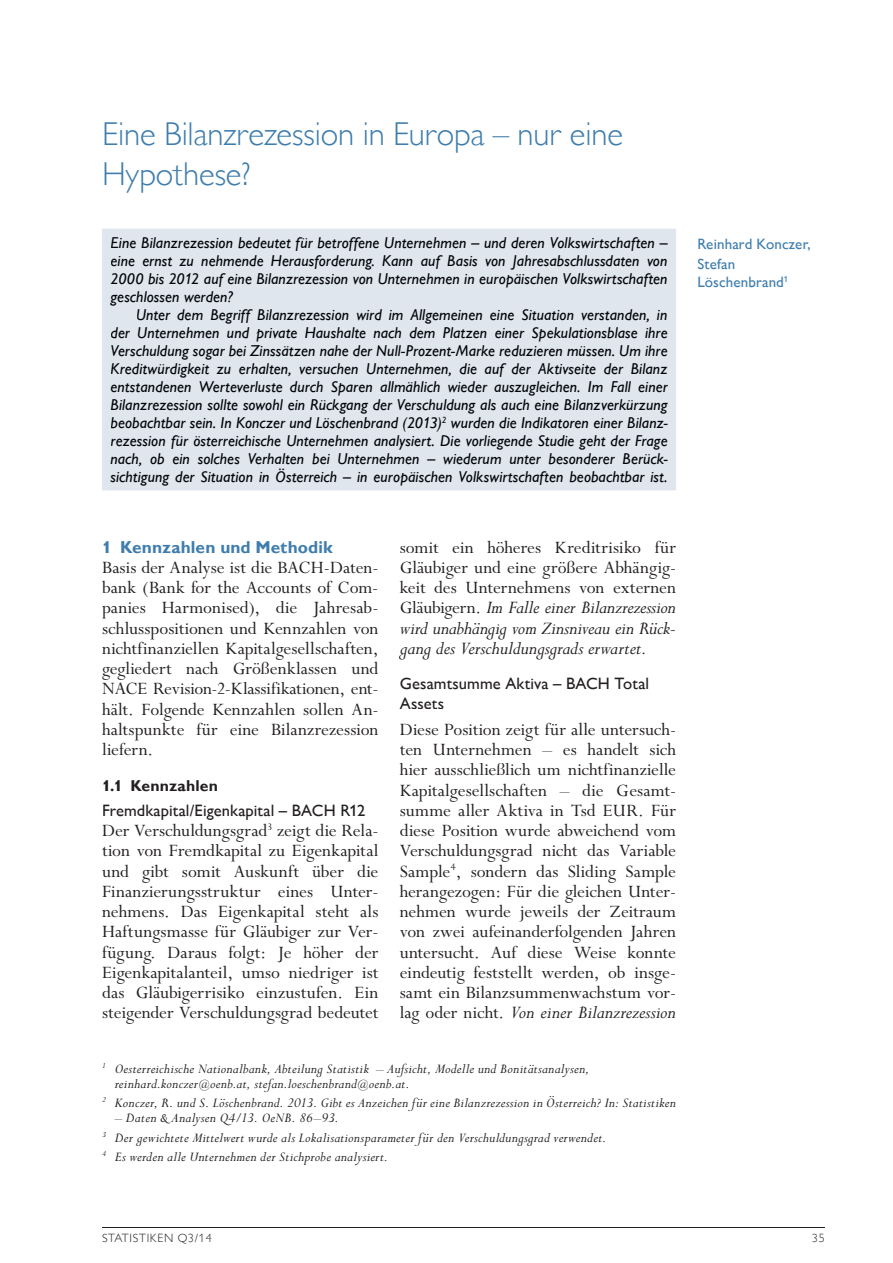
<style>
.page{position:relative;width:893px;height:1263px;background:#fff}
.page>*{position:absolute;margin:0;border:0;box-sizing:border-box;transform-origin:0 0}
.t1{font:300 33px/40.5px "Gill Sans MT Pro";letter-spacing:-.005em;color:#3e7dad}
.t2{font:italic 20.25px/20.2px "Perpetua Std";letter-spacing:-.005em;color:#231f20;text-align:justify}
.t3{font:19.5px/20.2px "Perpetua Std";color:#231f20;text-align:justify}
.t4{font:700 17.25px "Gill Sans MT Pro";letter-spacing:.005em;color:#3e7dad}
.t5{font:500 16.5px/19.5px "Gill Sans MT Pro";letter-spacing:.005em;color:#231f20}
.t6{font:italic 500 15.75px/18px "Gill Sans MT Pro";letter-spacing:.01em;color:#000309;text-align:justify}
.t7{font:700 15.75px "Gill Sans MT Pro";letter-spacing:.005em;color:#231f20}
.t8{font:italic 15px/19.2px "Perpetua Std";letter-spacing:.015em;color:#231f20}
.t9{font:500 15px/20.2px "Gill Sans MT Pro";letter-spacing:.01em;color:#3e7dad}
.t10{font:300 12px "Gill Sans MT Pro";letter-spacing:.06em;color:#231f20}
.s1{font-style:normal;font-size:19.5px}
.s2{font-size:12px}
</style>
<div class="page">
<hr style="left:102px;top:1227px;width:723px;height:1px;background:#231f20">
<div style="left:102px;top:229px;width:574px;height:261px;background:#e0e6ed"></div>
<div style="left:111px;top:237px;width:557px;height:14px;background:#e0e6ed"></div>
<div style="left:111px;top:255px;width:557px;height:14px;background:#e0e6ed"></div>
<div style="left:111px;top:273px;width:557px;height:14px;background:#e0e6ed"></div>
<div style="left:110px;top:291px;width:123px;height:14px;background:#e0e6ed"></div>
<div style="left:137px;top:309px;width:531px;height:14px;background:#e0e6ed"></div>
<div style="left:111px;top:327px;width:557px;height:14px;background:#e0e6ed"></div>
<div style="left:111px;top:345px;width:557px;height:14px;background:#e0e6ed"></div>
<div style="left:111px;top:363px;width:557px;height:14px;background:#e0e6ed"></div>
<div style="left:111px;top:381px;width:557px;height:14px;background:#e0e6ed"></div>
<div style="left:111px;top:399px;width:557px;height:14px;background:#e0e6ed"></div>
<div style="left:111px;top:417px;width:330px;height:14px;background:#e0e6ed"></div>
<svg style="left:442px;top:416px;width:4px;height:7px"></svg>
<div style="left:446px;top:417px;width:222px;height:11px;background:#e0e6ed"></div>
<div style="left:111px;top:435px;width:557px;height:14px;background:#e0e6ed"></div>
<div style="left:111px;top:453px;width:557px;height:13px;background:#e0e6ed"></div>
<div style="left:111px;top:468px;width:555px;height:17px;background:#e0e6ed"></div>
<h1 class="t1" style="left:102px;top:113px;width:523px">Eine Bilanzrezession in Europa – nur eine<br>Hypothese?</h1>
<p class="t6" style="left:111px;top:233px;width:559px">Eine Bilanzrezession bedeutet für betroffene Unternehmen – und deren Volkswirtschaften – eine ernst zu nehmende Herausforderung. Kann auf Basis von Jahresabschlussdaten von 2000 bis 2012 auf eine Bilanzrezession von Unternehmen in europäischen Volkswirtschaften geschlossen werden?</p>
<p class="t6" style="left:111px;top:305px;width:559px;text-indent:26px">Unter dem Begriff Bilanzrezession wird im Allgemeinen eine Situation verstanden, in der Unternehmen und private Haushalte nach dem Platzen einer Spekulationsblase ihre Verschuldung sogar bei Zinssätzen nahe der Null-Prozent-Marke reduzieren müssen. Um ihre Kreditwürdigkeit zu erhalten, versuchen Unternehmen, die auf der Aktivseite der Bilanz entstandenen Werteverluste durch Sparen allmählich wieder auszugleichen. Im Fall einer Bilanzrezession sollte sowohl ein Rückgang der Verschuldung als auch eine Bilanzverkürzung beobachtbar sein. In Konczer und Löschenbrand (2013)<sup>2</sup> wurden die Indikatoren einer Bilanz&shy;rezession für österreichische Unternehmen analysiert. Die vorliegende Studie geht der Frage nach, ob ein solches Verhalten bei Unternehmen – wiederum unter besonderer Berück&shy;sichtigung der Situation in Österreich – in europäischen Volkswirtschaften beobachtbar ist.</p>
<p class="t4" style="left:102px;top:536px;width:248px">1 Kennzahlen und Methodik<sup>1,</sup> <sup>2</sup></p>
<p class="t3" style="left:102px;top:558px;width:278px">Basis der Analyse ist die BACH-Daten&shy;bank (Bank for the Accounts of Com&shy;panies Harmonised), die Jahresab&shy;schlusspositionen und Kennzahlen von nichtfinanziellen Kapitalgesellschaften, gegliedert nach Größenklassen und NACE Revision-2-Klassifikationen, ent&shy;hält. Folgende Kennzahlen sollen An&shy;haltspunkte für eine Bilanzrezession liefern.</p>
<p class="t7" style="left:102px;top:776px;width:117px">1.1 Kennzahlen</p>
<p class="t5" style="left:102px;top:800px;width:265px">Fremdkapital/Eigenkapital – BACH R12</p>
<p class="t3" style="left:102px;top:821px;width:278px">Der Verschuldungsgrad<sup>3</sup> zeigt die Rela&shy;tion von Fremdkapital zu Eigenkapital und gibt somit Auskunft über die Finanzierungsstruktur eines Unter&shy;nehmens. Das Eigenkapital steht als Haftungsmasse für Gläubiger zur Ver&shy;fügung. Daraus folgt: Je höher der Eigenkapitalanteil, umso niedriger ist das Gläubigerrisiko einzustufen. Ein steigender Verschuldungsgrad bedeutet</p>
<p class="t3" style="left:400px;top:538px;width:278px">somit ein höheres Kreditrisiko für Gläubiger und eine größere Abhängig&shy;keit des Unternehmens von externen</p>
<p class="t2" style="left:400px;top:598px;width:278px"><span class="s1">Gläubigern.</span> Im Falle einer Bilanzrezession wird unabhängig vom Zinsniveau ein Rück&shy;gang des Verschuldungsgrads erwartet.</p>
<p class="t5" style="left:400px;top:674px;width:251px">Gesamtsumme Aktiva – BACH Total<br>Assets</p>
<p class="t3" style="left:400px;top:720px;width:278px">Diese Position zeigt für alle untersuch&shy;ten Unternehmen – es handelt sich hier ausschließlich um nichtfinanzielle Kapitalgesellschaften – die Gesamt&shy;summe aller Aktiva in Tsd EUR. Für diese Position wurde abweichend vom Verschuldungsgrad nicht das Variable Sample<sup>4</sup>, sondern das Sliding Sample herangezogen: Für die gleichen Unter&shy;nehmen wurde jeweils der Zeitraum von zwei aufeinanderfolgenden Jahren untersucht. Auf diese Weise konnte eindeutig feststellt werden, ob insge&shy;samt ein Bilanzsummenwachstum vor-</p>
<p class="t2" style="left:400px;top:1003px;width:278px"><span class="s1">lag oder nicht.</span> Von einer Bilanzrezession</p>
<p class="t8" style="left:115px;top:1062px;width:476px;line-height:15px;text-indent:-13px"><sup>1</sup> Oesterreichische Nationalbank, Abteilung Statistik – Aufsicht, Modelle und Bonitätsanalysen, reinhard.konczer<span class="s2">@</span>oenb.at, stefan.loeschenbrand<span class="s2">@</span>oenb.at.</p>
<p class="t8" style="left:102px;top:1094px;width:576px"><sup>2</sup> Konczer, R. und S. Löschenbrand. 2013. Gibt es Anzeichen für eine Bilanzrezession in Österreich? In: Statistiken</p>
<p class="t8" style="left:102px;top:1109px;width:506px;text-indent:13px">– Daten &amp; Analysen Q4/13. OeNB. 86–93.<br><sup>3</sup> Der gewichtete Mittelwert wurde als Lokalisationsparameter für den Verschuldungsgrad verwendet.<br><sup>4</sup> Es werden alle Unternehmen der Stichprobe analysiert.</p>
<p class="t9" style="left:697px;top:233px;width:115px">Reinhard Konczer,<br>Stefan</p>
<p class="t9" style="left:697px;top:272px;width:92px">Löschenbrand<sup>1</sup></p>
<p class="t10" style="left:102px;top:1231px;width:111px">STATISTIKEN Q3/14</p>
<p class="t10" style="left:812px;top:1231px;width:14px">35</p>
</div>
